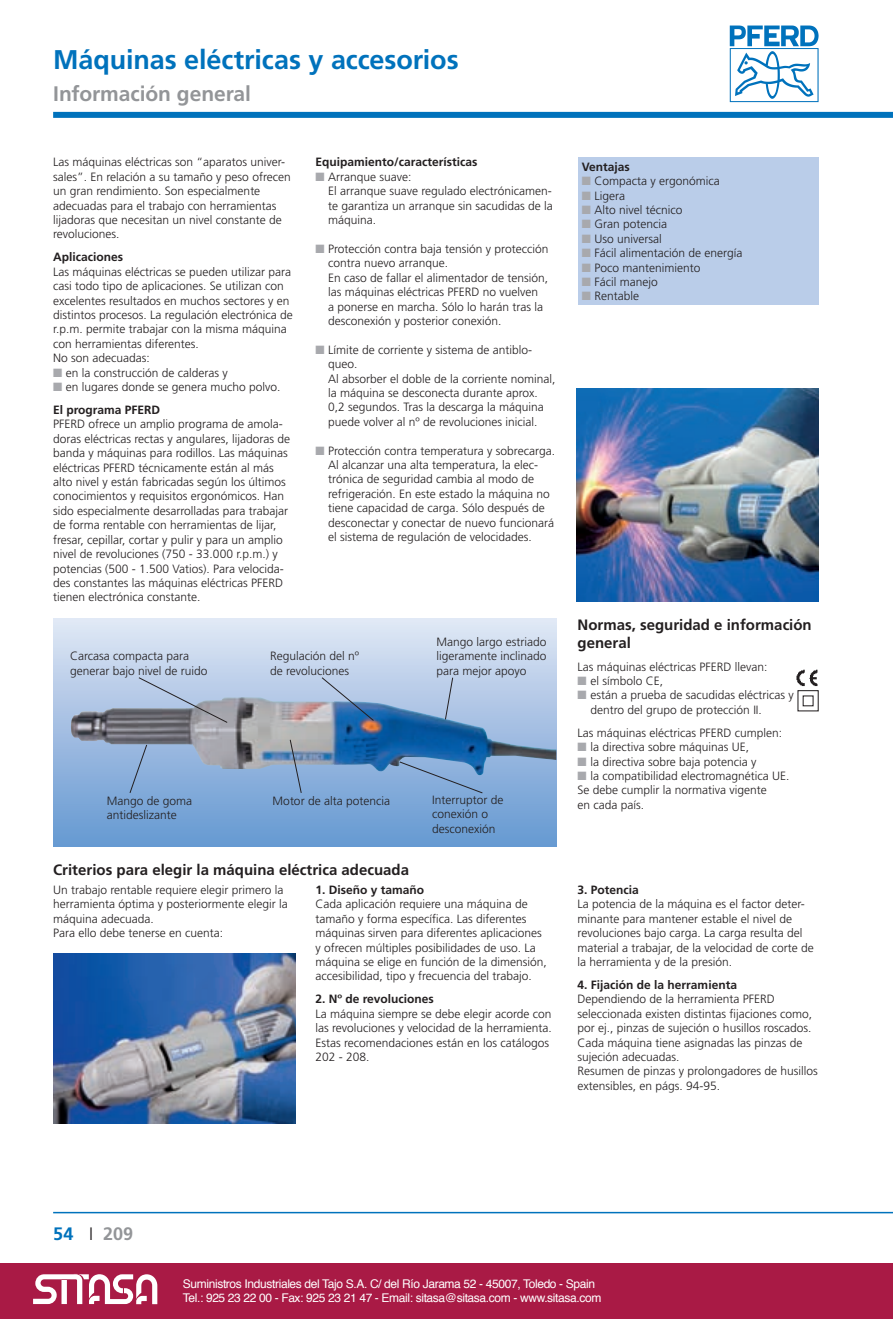
<style>
.page{position:relative;width:893px;height:1319px;background:#fff}
.page>*{position:absolute;margin:0;border:0;box-sizing:border-box;transform-origin:0 0}
.t1{font:700 27px "Frutiger";letter-spacing:-.005em;color:#0072bc}
.t2{font:700 21px "Frutiger";letter-spacing:-.005em;color:#939598}
.t3{font:700 18px "Frutiger";color:#939598}
.t4{font:700 15px/18px "Frutiger";color:#231f20}
.t5{font:300 12px/14.4px "Frutiger";color:#231f20}
.t6{font:12px/14.4px "Helvetica";letter-spacing:-.03em;color:#fff}
.t7{font:700 12px "Frutiger";color:#231f20}
.s1{color:#a8a9ad}
.s2{font-weight:700}
.s3{color:#0072bc}
.s4{font-weight:300;color:#231f20}
</style>
<div class="page">
<div style="left:0;top:1262px;width:893px;height:56px;background:#a91a45"></div>
<svg style="left:33px;top:1274px;width:124px;height:29px"></svg>
<svg style="left:730px;top:26px;width:89px;height:76px"></svg>
<div style="left:53px;top:112px;width:840px;height:6px;background:#0072bc"></div>
<hr style="left:53px;top:1211px;width:840px;height:2px;background:#0072bc">
<div style="left:578px;top:157px;width:241px;height:147px;background:#bacde9"></div>
<img style="left:576px;top:388px;width:243px;height:213px">
<div style="left:53px;top:618px;width:503px;height:228px;background:linear-gradient(to bottom,#dee4f2,#5e91c9)"></div>
<img style="left:71px;top:697px;width:409px;height:78px">
<svg style="left:138px;top:676px;width:90px;height:47px;background:#a2aec2"></svg>
<svg style="left:321px;top:676px;width:53px;height:45px;background:#8ca9ce"></svg>
<svg style="left:445px;top:676px;width:9px;height:44px"></svg>
<svg style="left:129px;top:743px;width:19px;height:50px"></svg>
<svg style="left:289px;top:738px;width:13px;height:55px"></svg>
<svg style="left:399px;top:760px;width:84px;height:33px;background:#7ea4d1"></svg>
<img style="left:796px;top:669px;width:22px;height:18px">
<div style="left:797px;top:690px;width:22px;height:21px;border:1px solid #231f20"></div>
<img style="left:53px;top:953px;width:243px;height:170px">
<h1 class="t1" style="left:53px;top:44px;width:407px">Máquinas eléctricas y accesorios</h1>
<h2 class="t2" style="left:53px;top:81px;width:199px">Información general</h2>
<p class="t5" style="left:53px;top:155px;width:239px">Las máquinas eléctricas son “aparatos univer&shy;sales”. En relación a su tamaño y peso ofrecen un gran rendimiento. Son especialmente adecuadas para el trabajo con herramientas lijadoras que necesitan un nivel constante de revoluciones.</p>
<p class="t7" style="left:53px;top:250px;width:71px">Aplicaciones</p>
<p class="t5" style="left:53px;top:264px;width:241px">Las máquinas eléctricas se pueden utilizar para casi todo tipo de aplicaciones. Se utilizan con excelentes resultados en muchos sectores y en distintos procesos. La regulación electrónica de r.p.m. permite trabajar con la misma máquina con herramientas diferentes.<br>No son adecuadas:</p>
<p class="t5" style="left:53px;top:365px;width:176px"><span class="s1">■</span> en la construcción de calderas y</p>
<p class="t5" style="left:53px;top:375px;width:229px;line-height:23px"><span class="s1">■</span> en lugares donde se genera mucho polvo.<br><span class="s2">El programa PFERD</span></p>
<p class="t5" style="left:53px;top:417px;width:238px">PFERD ofrece un amplio programa de amola&shy;doras eléctricas rectas y angulares, lijadoras de banda y máquinas para rodillos. Las máquinas eléctricas PFERD técnicamente están al más alto nivel y están fabricadas según los últimos conocimientos y requisitos ergonómicos. Han sido especialmente desarrolladas para trabajar de forma rentable con herramientas de lijar, fresar, cepillar, cortar y pulir y para un amplio nivel de revoluciones (750 - 33.000 r.p.m.) y potencias (500 - 1.500 Vatios). Para velocida&shy;des constantes las máquinas eléctricas PFERD tienen electrónica constante.</p>
<p class="t7" style="left:315px;top:155px;width:164px">Equipamiento/características</p>
<p class="t5" style="left:328px;top:170px;width:226px;text-indent:-13px"><span class="s1">■</span> Arranque suave:<br>El arranque suave regulado electrónicamen&shy;te garantiza un arranque sin sacudidas de la máquina.</p>
<p class="t5" style="left:328px;top:242px;width:222px;text-indent:-13px"><span class="s1">■</span> Protección contra baja tensión y protección contra nuevo arranque.<br>En caso de fallar el alimentador de tensión, las máquinas eléctricas PFERD no vuelven<br>a ponerse en marcha. Sólo lo harán tras la desconexión y posterior conexión.</p>
<p class="t5" style="left:328px;top:342px;width:229px;text-indent:-13px"><span class="s1">■</span> Límite de corriente y sistema de antiblo&shy;queo.<br>Al absorber el doble de la corriente nominal, la máquina se desconecta durante aprox.<br>0,2 segundos. Tras la descarga la máquina puede volver al nº de revoluciones inicial.</p>
<p class="t5" style="left:328px;top:443px;width:228px;text-indent:-13px"><span class="s1">■</span> Protección contra temperatura y sobrecarga.<br>Al alcanzar una alta temperatura, la elec&shy;trónica de seguridad cambia al modo de refrigeración. En este estado la máquina no tiene capacidad de carga. Sólo después de desconectar y conectar de nuevo funcionará el sistema de regulación de velocidades.</p>
<p class="t5" style="left:70px;top:648px;width:139px">Carcasa compacta para generar bajo nivel de ruido</p>
<p class="t5" style="left:270px;top:649px;width:91px">Regulación del nº de revoluciones</p>
<p class="t5" style="left:436px;top:634px;width:112px;text-align:justify">Mango largo estriado ligeramente inclinado para mejor apoyo</p>
<p class="t5" style="left:107px;top:793px;width:87px">Mango de goma antideslizante</p>
<p class="t5" style="left:273px;top:793px;width:119px">Motor de alta potencia</p>
<p class="t5" style="left:432px;top:792px;width:73px">Interruptor de conexión o desconexión</p>
<p class="t4" style="left:53px;top:860px;width:357px">Criterios para elegir la máquina eléctrica adecuada</p>
<p class="t5" style="left:53px;top:882px;width:236px">Un trabajo rentable requiere elegir primero la herramienta óptima y posteriormente elegir la máquina adecuada.<br>Para ello debe tenerse en cuenta:</p>
<p class="t7" style="left:315px;top:882px;width:110px">1. Diseño y tamaño</p>
<p class="t5" style="left:315px;top:897px;width:233px">Cada aplicación requiere una máquina de tamaño y forma específica. Las diferentes máquinas sirven para diferentes aplicaciones y ofrecen múltiples posibilidades de uso. La máquina se elige en función de la dimensión, accesibilidad, tipo y frecuencia del trabajo.</p>
<p class="t7" style="left:315px;top:991px;width:120px">2. Nº de revoluciones</p>
<p class="t5" style="left:315px;top:1006px;width:238px">La máquina siempre se debe elegir acorde con las revoluciones y velocidad de la herramienta.<br>Estas recomendaciones están en los catálogos 202 - 208.</p>
<p class="t7" style="left:582px;top:159px;width:50px">Ventajas</p>
<p class="t5" style="left:582px;top:174px;width:140px"><span class="s1">■</span> Compacta y ergonómica</p>
<p class="t5" style="left:582px;top:188px;width:45px"><span class="s1">■</span> Ligera</p>
<p class="t5" style="left:582px;top:203px;width:102px"><span class="s1">■</span> Alto nivel técnico</p>
<p class="t5" style="left:582px;top:217px;width:87px"><span class="s1">■</span> Gran potencia</p>
<p class="t5" style="left:582px;top:231px;width:82px"><span class="s1">■</span> Uso universal</p>
<p class="t5" style="left:582px;top:246px;width:162px"><span class="s1">■</span> Fácil alimentación de energía</p>
<p class="t5" style="left:582px;top:260px;width:120px"><span class="s1">■</span> Poco mantenimiento</p>
<p class="t5" style="left:582px;top:275px;width:78px"><span class="s1">■</span> Fácil manejo</p>
<p class="t5" style="left:582px;top:289px;width:59px"><span class="s1">■</span> Rentable</p>
<p class="t4" style="left:578px;top:615px;width:236px">Normas, seguridad e información general</p>
<p class="t5" style="left:578px;top:659px;width:191px">Las máquinas eléctricas PFERD llevan:</p>
<p class="t5" style="left:578px;top:673px;width:87px"><span class="s1">■</span> el símbolo CE,</p>
<p class="t5" style="left:590px;top:688px;width:205px;text-indent:-13px"><span class="s1">■</span> están a prueba de sacudidas eléctricas y dentro del grupo de protección II.</p>
<p class="t5" style="left:578px;top:725px;width:206px">Las máquinas eléctricas PFERD cumplen:</p>
<p class="t5" style="left:578px;top:739px;width:173px"><span class="s1">■</span> la directiva sobre máquinas UE,</p>
<p class="t5" style="left:578px;top:754px;width:180px"><span class="s1">■</span> la directiva sobre baja potencia y</p>
<p class="t5" style="left:578px;top:768px;width:213px"><span class="s1">■</span> la compatibilidad electromagnética UE.<br>Se debe cumplir la normativa vigente<br>en cada país.</p>
<p class="t7" style="left:578px;top:882px;width:63px">3. Potencia</p>
<p class="t5" style="left:578px;top:897px;width:238px">La potencia de la máquina es el factor deter&shy;minante para mantener estable el nivel de revoluciones bajo carga. La carga resulta del material a trabajar, de la velocidad de corte de la herramienta y de la presión.</p>
<p class="t7" style="left:578px;top:977px;width:161px">4. Fijación de la herramienta</p>
<p class="t5" style="left:578px;top:991px;width:242px">Dependiendo de la herramienta PFERD seleccionada existen distintas fijaciones como, por ej., pinzas de sujeción o husillos roscados.<br>Cada máquina tiene asignadas las pinzas de sujeción adecuadas.<br>Resumen de pinzas y prolongadores de husillos extensibles, en págs. 94-95.</p>
<h3 class="t3" style="left:53px;top:1223px;width:82px"><span class="s3">54</span> <span class="s4">I</span> 209</h3>
<p class="t6" style="left:183px;top:1276px;width:420px">Suministros Industriales del Tajo S.A. C/ del Río Jarama 52 - 45007, Toledo - Spain<br>Tel.: 925 23 22 00 - Fax: 925 23 21 47 - Email: sitasa@sitasa.com - www.sitasa.com</p>
</div>
